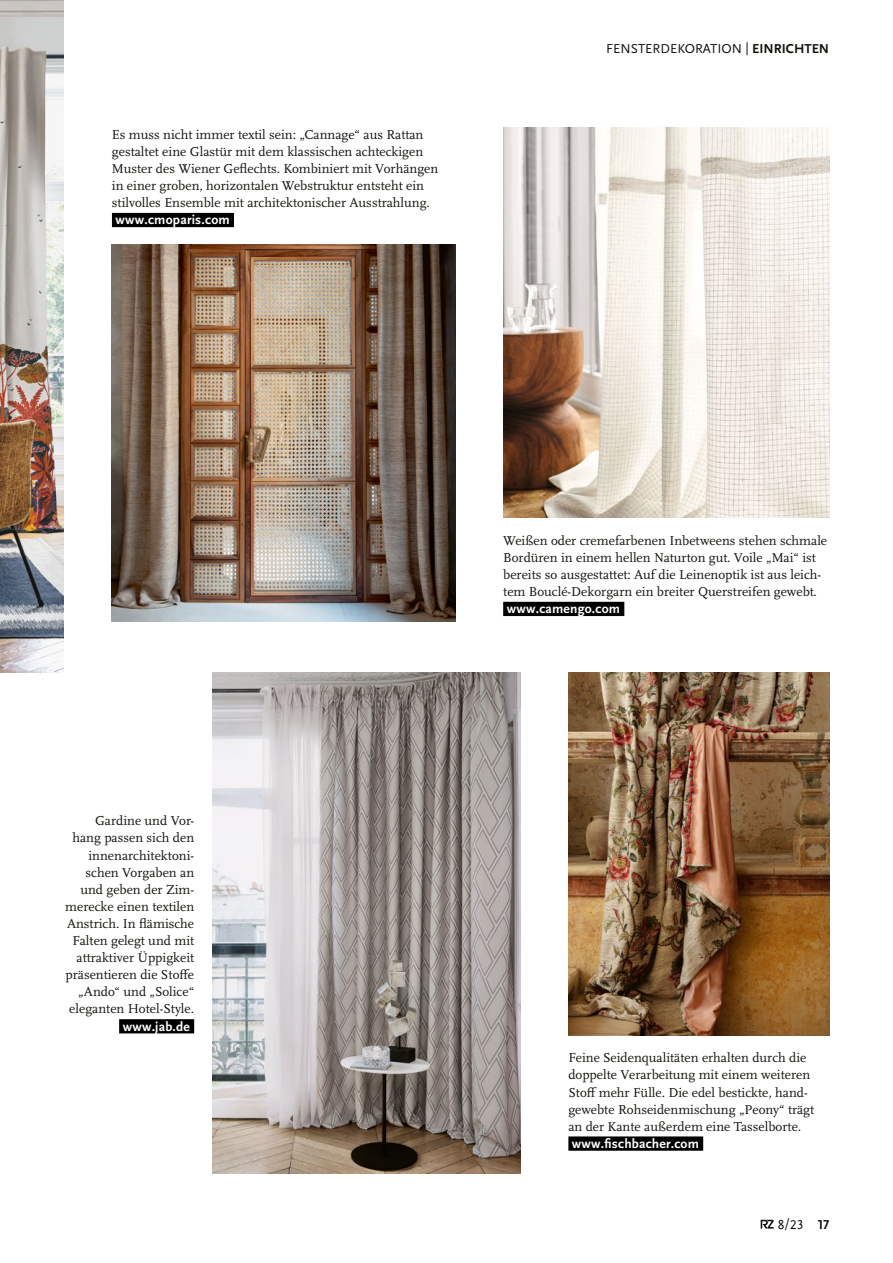
<style>
.page{position:relative;width:893px;height:1263px;background:#fff}
.page>*{position:absolute;margin:0;border:0;box-sizing:border-box;transform-origin:0 0}
.t1{font:13.5px/17.1px "Scala OT";color:#12120d}
.t2{font:700 13.5px "Scala Sans OT";letter-spacing:.015em;color:#fff}
.t3{font:13.5px "Scala Sans OT";color:#12120d}
.s1{font-weight:700}
</style>
<div class="page">
<svg style="left:761px;top:1220px;width:13px;height:8px"></svg>
<div style="left:112px;top:213px;width:122px;height:14px;background:#000"></div>
<div style="left:503px;top:602px;width:121px;height:14px;background:#000"></div>
<div style="left:119px;top:1019px;width:75px;height:14px;background:#000"></div>
<div style="left:568px;top:1136px;width:135px;height:15px;background:#000"></div>
<img style="left:0;top:0;width:64px;height:673px">
<hr style="left:0;top:828px;width:1px;height:435px;background:#abafa1">
<img style="left:112px;top:245px;width:343px;height:376px">
<img style="left:503px;top:128px;width:326px;height:390px">
<img style="left:212px;top:673px;width:308px;height:500px">
<img style="left:568px;top:673px;width:261px;height:362px">
<p class="t1" style="left:112px;top:127px;width:328px">Es muss nicht immer textil sein: „Cannage“ aus Rattan gestaltet eine Glastür mit dem klassischen achteckigen Muster des Wiener Geflechts. Kombiniert mit Vorhängen in einer groben, horizontalen Webstruktur entsteht ein stilvolles Ensemble mit architektonischer Ausstrahlung.</p>
<p class="t2" style="left:116px;top:214px;width:116px">www.cmoparis.com</p>
<p class="t3" style="left:606px;top:43px;width:224px">FENSTERDEKORATION | <span class="s1">EINRICHTEN</span></p>
<p class="t1" style="left:65px;top:814px;width:130px;text-align:right">Gardine und Vor&shy;hang passen sich den innenarchitektoni&shy;schen Vorgaben an und geben der Zim&shy;merecke einen textilen<br>Anstrich. In flämische<br>Falten gelegt und mit attraktiver Üppigkeit präsentieren die Stoffe „Ando“ und „Solice“ eleganten Hotel-Style.</p>
<p class="t2" style="left:123px;top:1021px;width:69px">www.jab.de</p>
<p class="t1" style="left:503px;top:533px;width:325px">Weißen oder cremefarbenen Inbetweens stehen schmale Bordüren in einem hellen Naturton gut. Voile „Mai“ ist bereits so ausgestattet: Auf die Leinenoptik ist aus leich&shy;tem Bouclé-Dekorgarn ein breiter Querstreifen gewebt.</p>
<p class="t2" style="left:507px;top:603px;width:115px">www.camengo.com</p>
<p class="t1" style="left:568px;top:1050px;width:247px">Feine Seidenqualitäten erhalten durch die doppelte Verarbeitung mit einem weiteren Stoff mehr Fülle. Die edel bestickte, hand&shy;gewebte Rohseidenmischung „Peony“ trägt an der Kante außerdem eine Tasselborte.</p>
<p class="t2" style="left:572px;top:1138px;width:128px">www.fischbacher.com</p>
<p class="t3" style="left:778px;top:1219px;width:53px">8/23 <span class="s1">17</span></p>
</div>
